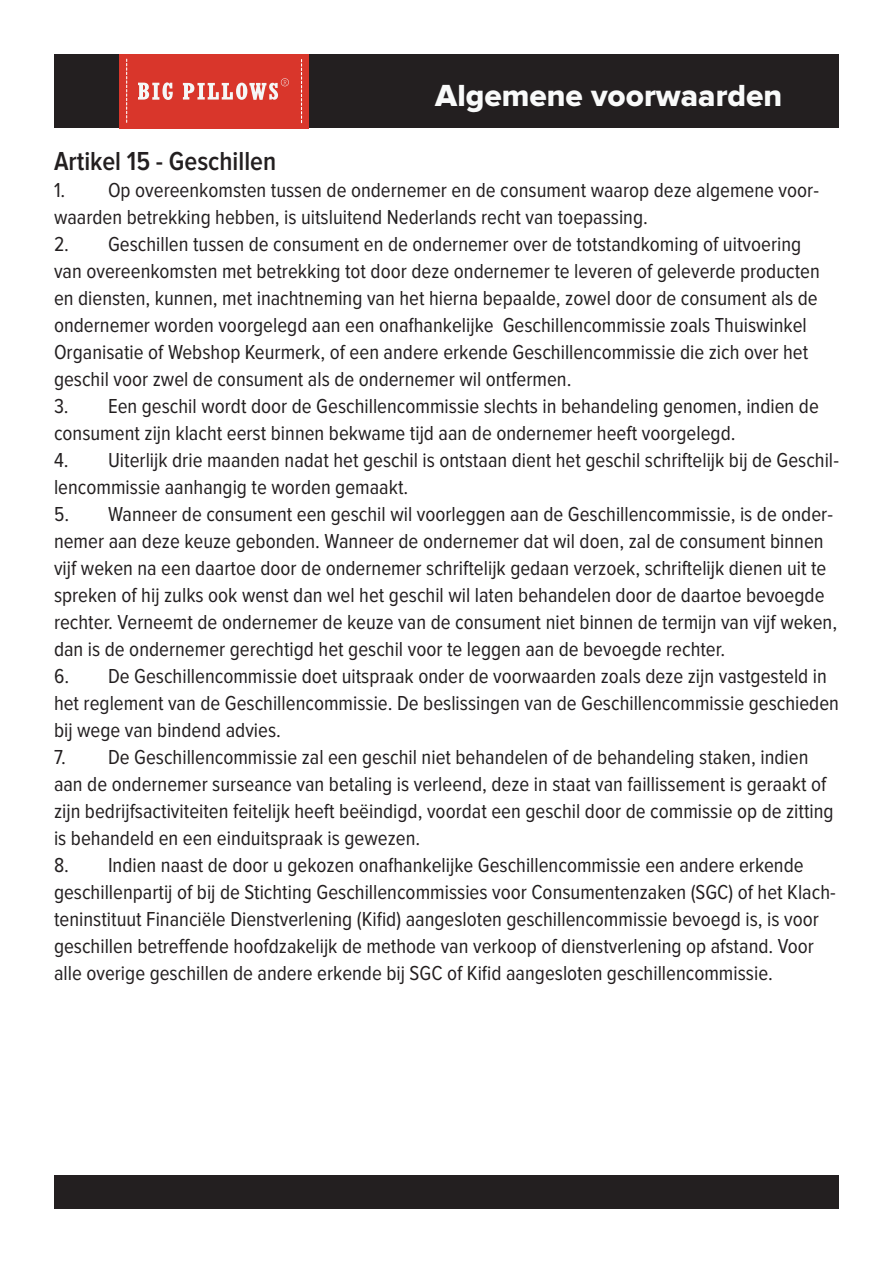
<style>
.page{position:relative;width:893px;height:1263px;background:#fff}
.page>*{position:absolute;margin:0;border:0;box-sizing:border-box;transform-origin:0 0}
.t1{font:31.65px "Proxima Nova Extrabld";color:#f9fafa}
.t2{font:600 27px "Proxima Nova Cond";color:#231f20}
.t3{font:21px/27px "Proxima Nova Cond";color:#231f20}
</style>
<div class="page">
<div style="left:54px;top:54px;width:785px;height:74px;background:#231f20"></div>
<div style="left:119px;top:54px;width:190px;height:74px;background:#d9362b"></div>
<svg style="left:183px;top:78px;width:106px;height:22px"></svg>
<svg style="left:138px;top:82px;width:35px;height:18px"></svg>
<svg style="left:301px;top:59px;width:1px;height:64px"></svg>
<svg style="left:126px;top:58px;width:1px;height:65px"></svg>
<div style="left:54px;top:1175px;width:785px;height:34px;background:#231f20"></div>
<h1 class="t1" style="left:435px;top:81px;width:349px">Algemene voorwaarden</h1>
<p class="t2" style="left:54px;top:149px;width:224px">Artikel 15 - Geschillen</p>
<p class="t3" style="left:54px;top:178px;width:766px">1. Op overeenkomsten tussen de ondernemer en de consument waarop deze algemene voor&shy;waarden betrekking hebben, is uitsluitend Nederlands recht van toepassing.</p>
<p class="t3" style="left:54px;top:232px;width:767px">2. Geschillen tussen de consument en de ondernemer over de totstandkoming of uitvoering van overeenkomsten met betrekking tot door deze ondernemer te leveren of geleverde producten en diensten, kunnen, met inachtneming van het hierna bepaalde, zowel door de consument als de ondernemer worden voorgelegd aan een onafhankelijke Geschillencommissie zoals Thuiswinkel Organisatie of Webshop Keurmerk, of een andere erkende Geschillencommissie die zich over het geschil voor zwel de consument als de ondernemer wil ontfermen.</p>
<p class="t3" style="left:54px;top:394px;width:766px">3. Een geschil wordt door de Geschillencommissie slechts in behandeling genomen, indien de consument zijn klacht eerst binnen bekwame tijd aan de ondernemer heeft voorgelegd.</p>
<p class="t3" style="left:54px;top:448px;width:786px">4. Uiterlijk drie maanden nadat het geschil is ontstaan dient het geschil schriftelijk bij de Geschil&shy;lencommissie aanhangig te worden gemaakt.</p>
<p class="t3" style="left:54px;top:502px;width:785px">5. Wanneer de consument een geschil wil voorleggen aan de Geschillencommissie, is de onder&shy;nemer aan deze keuze gebonden. Wanneer de ondernemer dat wil doen, zal de consument binnen vijf weken na een daartoe door de ondernemer schriftelijk gedaan verzoek, schriftelijk dienen uit te spreken of hij zulks ook wenst dan wel het geschil wil laten behandelen door de daartoe bevoegde rechter. Verneemt de ondernemer de keuze van de consument niet binnen de termijn van vijf weken, dan is de ondernemer gerechtigd het geschil voor te leggen aan de bevoegde rechter.</p>
<p class="t3" style="left:54px;top:664px;width:786px">6. De Geschillencommissie doet uitspraak onder de voorwaarden zoals deze zijn vastgesteld in het reglement van de Geschillencommissie. De beslissingen van de Geschillencommissie geschieden bij wege van bindend advies.</p>
<p class="t3" style="left:54px;top:745px;width:781px">7. De Geschillencommissie zal een geschil niet behandelen of de behandeling staken, indien aan de ondernemer surseance van betaling is verleend, deze in staat van faillissement is geraakt of zijn bedrijfsactiviteiten feitelijk heeft beëindigd, voordat een geschil door de commissie op de zitting is behandeld en een einduitspraak is gewezen.</p>
<p class="t3" style="left:54px;top:853px;width:783px">8. Indien naast de door u gekozen onafhankelijke Geschillencommissie een andere erkende geschillenpartij of bij de Stichting Geschillencommissies voor Consumentenzaken (SGC) of het Klach&shy;teninstituut Financiële Dienstverlening (Kifid) aangesloten geschillencommissie bevoegd is, is voor geschillen betreffende hoofdzakelijk de methode van verkoop of dienstverlening op afstand. Voor alle overige geschillen de andere erkende bij SGC of Kifid aangesloten geschillencommissie.</p>
</div>
